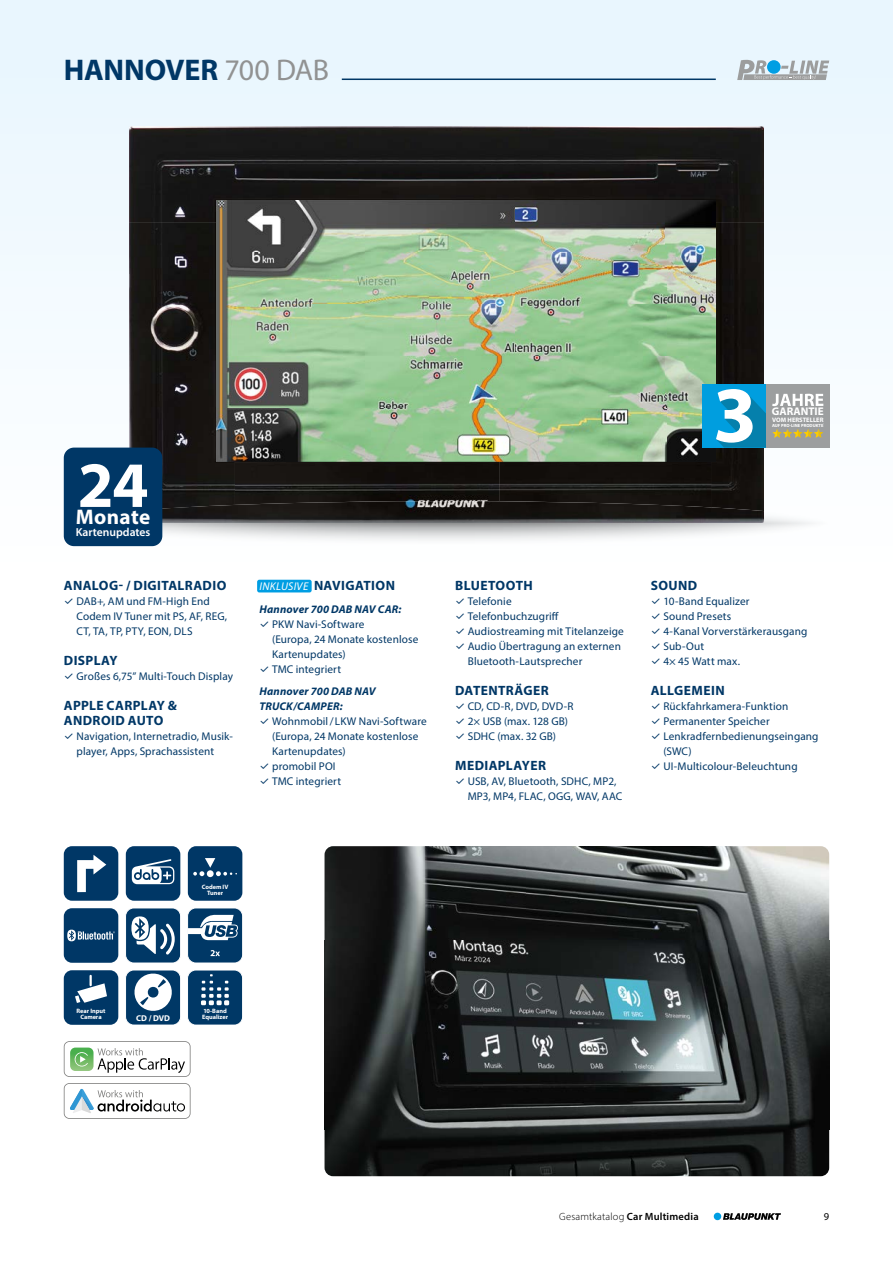
<style>
.page{position:relative;width:893px;height:1263px;background:#fff}
.page>*{position:absolute;margin:0;border:0;box-sizing:border-box;transform-origin:0 0}
.t1{font:700 65.1px "Myriad Pro";color:#fff}
.t2{font:700 30px "Myriad Pro";letter-spacing:-.005em;color:#003766}
.t3{font:700 21.15px "Myriad Pro";letter-spacing:.02em;color:#fff}
.t4{font:700 13.5px/15px "Myriad Pro";letter-spacing:.025em;color:#003766}
.t5{font:600 11.7px "Myriad Pro";color:#fff}
.t6{font:11.25px/15px "Myriad Pro";letter-spacing:.01em;color:#003766}
.t7{font:italic 700 11.25px/22.5px "Myriad Pro";letter-spacing:.01em;color:#003766}
.t8{font:700 11.1px "Myriad Pro";color:#fff}
.t9{font:300 10.5px "Myriad Pro";letter-spacing:.015em;color:#000}
.t10{font:10.5px "Myriad Pro";color:#000}
.t11{font:700 8.4px "Myriad Pro";color:#fff}
.t12{font:700 6.45px "Myriad Pro";color:#fff}
.t13{font:700 6.3px/5.6px "Myriad Pro";letter-spacing:-.005em;color:#fff;text-align:center}
.t14{font:700 4.5px "Myriad Pro";color:#fff}
.s1{font-weight:400;color:#919292}
.s2{font-family:"Inter"}
.s3{font-weight:400;font-style:italic;font-size:11.25px;color:#fff}
.s4{font-family:"Inter";font-weight:400;font-style:normal}
.s5{font-weight:400;font-style:normal}
.s6{font-weight:600}
</style>
<div class="page">
<svg style="left:0;top:0;width:893px;height:547px"></svg>
<img style="left:64px;top:511px;width:765px;height:35px">
<img style="left:325px;top:846px;width:504px;height:330px">
<img style="left:129px;top:126px;width:264px;height:96px">
<img style="left:393px;top:126px;width:265px;height:74px">
<img style="left:658px;top:126px;width:106px;height:96px">
<img style="left:129px;top:222px;width:106px;height:279px">
<div style="left:711px;top:222px;width:53px;height:279px;background:#14100e"></div>
<img style="left:235px;top:461px;width:264px;height:40px">
<img style="left:499px;top:461px;width:212px;height:40px">
<img style="left:162px;top:501px;width:602px;height:22px">
<svg style="left:737px;top:60px;width:92px;height:20px;background:#babfc2"></svg>
<div style="left:767px;top:60px;width:14px;height:14px;background:#009ee3;border-radius:50%"></div>
<div style="left:257px;top:580px;width:55px;height:12px;background:#009ee3;border-radius:2px"></div>
<div style="left:64px;top:846px;width:54px;height:55px;background:#003766;border-radius:8px"></div>
<svg style="left:77px;top:855px;width:29px;height:37px"></svg>
<div style="left:126px;top:846px;width:54px;height:55px;background:#003766;border-radius:8px"></div>
<svg style="left:132px;top:859px;width:42px;height:25px"></svg>
<div style="left:188px;top:908px;width:54px;height:55px;background:#003866;border-radius:8px"></div>
<div style="left:188px;top:908px;width:54px;height:55px;border:1px solid #fff;border-radius:8px"></div>
<svg style="left:188px;top:914px;width:50px;height:26px"></svg>
<svg style="left:211px;top:950px;width:9px;height:6px"></svg>
<div style="left:126px;top:908px;width:54px;height:55px;background:#003866;border-radius:8px"></div>
<div style="left:126px;top:908px;width:54px;height:55px;border:1px solid #fff;border-radius:8px"></div>
<svg style="left:131px;top:916px;width:44px;height:38px"></svg>
<div style="left:188px;top:970px;width:54px;height:55px;background:#003866;border-radius:8px"></div>
<div style="left:188px;top:970px;width:54px;height:55px;border:1px solid #fff;border-radius:8px"></div>
<svg style="left:201px;top:974px;width:29px;height:32px"></svg>
<div style="left:188px;top:846px;width:54px;height:55px;background:#003766;border-radius:8px"></div>
<svg style="left:193px;top:858px;width:44px;height:18px"></svg>
<div style="left:64px;top:970px;width:54px;height:55px;background:#003766;border-radius:8px"></div>
<svg style="left:75px;top:975px;width:32px;height:28px"></svg>
<div style="left:64px;top:908px;width:54px;height:55px;background:#003766;border-radius:8px"></div>
<svg style="left:67px;top:930px;width:48px;height:11px"></svg>
<div style="left:126px;top:970px;width:54px;height:55px;background:#003866;border-radius:8px"></div>
<div style="left:126px;top:970px;width:54px;height:55px;border:1px solid #fff;border-radius:8px"></div>
<svg style="left:134px;top:973px;width:38px;height:38px"></svg>
<svg style="left:64px;top:1041px;width:127px;height:36px"></svg>
<div style="left:65px;top:1042px;width:125px;height:34px;background:#fff;border-radius:5px"></div>
<svg style="left:70px;top:1047px;width:115px;height:26px"></svg>
<svg style="left:64px;top:1083px;width:127px;height:36px"></svg>
<div style="left:65px;top:1084px;width:125px;height:34px;background:#fff;border-radius:5px"></div>
<svg style="left:70px;top:1089px;width:115px;height:24px"></svg>
<hr style="left:342px;top:79px;width:374px;height:1px;background:#003766">
<div style="left:64px;top:448px;width:98px;height:98px;background:#003766;border-radius:10px"></div>
<img style="left:216px;top:200px;width:500px;height:261px">
<div style="left:703px;top:384px;width:63px;height:64px;background:#009edf"></div>
<svg style="left:716px;top:389px;width:50px;height:58px"></svg>
<div style="left:766px;top:384px;width:63px;height:64px;background:#9c9e9f"></div>
<svg style="left:772px;top:394px;width:51px;height:12px"></svg>
<svg style="left:772px;top:429px;width:51px;height:9px"></svg>
<div style="left:714px;top:1213px;width:7px;height:7px;background:#009ee3;border-radius:50%"></div>
<svg style="left:723px;top:1213px;width:58px;height:7px"></svg>
<h2 class="t2" style="left:64px;top:50px;width:267px">HANNOVER <span class="s1">700 DAB</span></h2>
<h1 class="t1" style="left:78px;top:442px;width:72px">24</h1>
<h3 class="t3" style="left:76px;top:503px;width:76px">Monate</h3>
<p class="t5" style="left:76px;top:524px;width:76px">Kartenupdates</p>
<p class="t4" style="left:64px;top:578px;width:164px">ANALOG- / DIGITALRADIO</p>
<p class="t6" style="left:77px;top:594px;width:152px;text-indent:-13px"><span class="s2">✓</span> DAB+, AM und FM-High End<br>Codem IV Tuner mit PS, AF, REG,<br>CT, TA, TP, PTY, EON, DLS</p>
<p class="t4" style="left:64px;top:653px;width:55px">DISPLAY</p>
<p class="t6" style="left:64px;top:669px;width:171px"><span class="s2">✓</span> Großes 6,75” Multi-Touch Display</p>
<p class="t4" style="left:64px;top:698px;width:114px">APPLE CARPLAY &amp;<br>ANDROID AUTO</p>
<p class="t6" style="left:64px;top:729px;width:171px;text-align:center"><span class="s2">✓</span> Navigation, Internetradio, Musik&shy;player, Apps, Sprachassistent</p>
<p class="t4" style="left:259px;top:578px;width:137px"><span class="s3">INKLUSIVE</span> NAVIGATION</p>
<p class="t7" style="left:259px;top:597px;width:144px">Hannover 700 DAB NAV CAR:</p>
<p class="t6" style="left:272px;top:616px;width:148px;text-indent:-13px"><span class="s2">✓</span> PKW Navi-Software<br>(Europa, 24 Monate kostenlose<br>Kartenupdates)</p>
<p class="t7" style="left:259px;top:657px;width:118px"><span class="s4">✓</span> <span class="s5">TMC integriert<br></span>Hannover 700 DAB NAV</p>
<p class="t7" style="left:259px;top:695px;width:85px">TRUCK/CAMPER:</p>
<p class="t6" style="left:272px;top:714px;width:156px;text-indent:-13px"><span class="s2">✓</span> Wohnmobil / LKW Navi-Software (Europa, 24 Monate kostenlose<br>Kartenupdates)</p>
<p class="t6" style="left:259px;top:759px;width:78px"><span class="s2">✓</span> promobil POI</p>
<p class="t6" style="left:259px;top:774px;width:83px"><span class="s2">✓</span> TMC integriert</p>
<p class="t8" style="left:772px;top:404px;width:53px">GARANTIE</p>
<p class="t12" style="left:772px;top:415px;width:53px">VOM HERSTELLER</p>
<p class="t14" style="left:772px;top:422px;width:53px">AUF PRO-LINE PRODUKTE</p>
<p class="t4" style="left:455px;top:578px;width:79px">BLUETOOTH</p>
<p class="t6" style="left:455px;top:594px;width:58px"><span class="s2">✓</span> Telefonie</p>
<p class="t6" style="left:455px;top:609px;width:105px"><span class="s2">✓</span> Telefonbuchzugriff</p>
<p class="t6" style="left:455px;top:624px;width:170px"><span class="s2">✓</span> Audiostreaming mit Titelanzeige</p>
<p class="t6" style="left:468px;top:639px;width:155px;text-indent:-13px"><span class="s2">✓</span> Audio Übertragung an externen<br>Bluetooth-Lautsprecher</p>
<p class="t4" style="left:455px;top:683px;width:95px">DATENTRÄGER</p>
<p class="t6" style="left:455px;top:699px;width:120px"><span class="s2">✓</span> CD, CD-R, DVD, DVD-R</p>
<p class="t6" style="left:455px;top:714px;width:115px"><span class="s2">✓</span> 2× USB (max. 128 GB)</p>
<p class="t6" style="left:455px;top:729px;width:103px"><span class="s2">✓</span> SDHC (max. 32 GB)</p>
<p class="t4" style="left:455px;top:758px;width:92px">MEDIAPLAYER</p>
<p class="t6" style="left:468px;top:774px;width:156px;text-indent:-13px"><span class="s2">✓</span> USB, AV, Bluetooth, SDHC, MP2,<br>MP3, MP4, FLAC, OGG, WAV, AAC</p>
<p class="t4" style="left:651px;top:578px;width:48px">SOUND</p>
<p class="t6" style="left:651px;top:594px;width:100px"><span class="s2">✓</span> 10-Band Equalizer</p>
<p class="t6" style="left:651px;top:609px;width:82px"><span class="s2">✓</span> Sound Presets</p>
<p class="t6" style="left:651px;top:624px;width:158px"><span class="s2">✓</span> 4-Kanal Vorverstärkerausgang</p>
<p class="t6" style="left:651px;top:639px;width:55px"><span class="s2">✓</span> Sub-Out</p>
<p class="t6" style="left:651px;top:654px;width:91px"><span class="s2">✓</span> 4× 45 Watt max.</p>
<p class="t4" style="left:651px;top:683px;width:75px">ALLGEMEIN</p>
<p class="t6" style="left:651px;top:699px;width:139px"><span class="s2">✓</span> Rückfahrkamera-Funktion</p>
<p class="t6" style="left:651px;top:714px;width:121px"><span class="s2">✓</span> Permanenter Speicher</p>
<p class="t6" style="left:663px;top:729px;width:157px;text-indent:-13px"><span class="s2">✓</span> Lenkradfernbedienungseingang (SWC)</p>
<p class="t6" style="left:651px;top:759px;width:148px"><span class="s2">✓</span> UI-Multicolour-Beleuchtung</p>
<p class="t13" style="left:202px;top:884px;width:28px">Codem IV<br>Tuner</p>
<p class="t13" style="left:77px;top:1008px;width:31px">Rear Input<br>Camera</p>
<p class="t11" style="left:136px;top:1013px;width:35px">CD / DVD</p>
<p class="t13" style="left:202px;top:1007px;width:28px;line-height:6.3px;text-align:left">10-Band<br>Equalizer</p>
<p class="t9" style="left:559px;top:1210px;width:141px">Gesamtkatalog <span class="s6">Car Multimedia</span></p>
<p class="t10" style="left:824px;top:1210px;width:7px">9</p>
</div>
